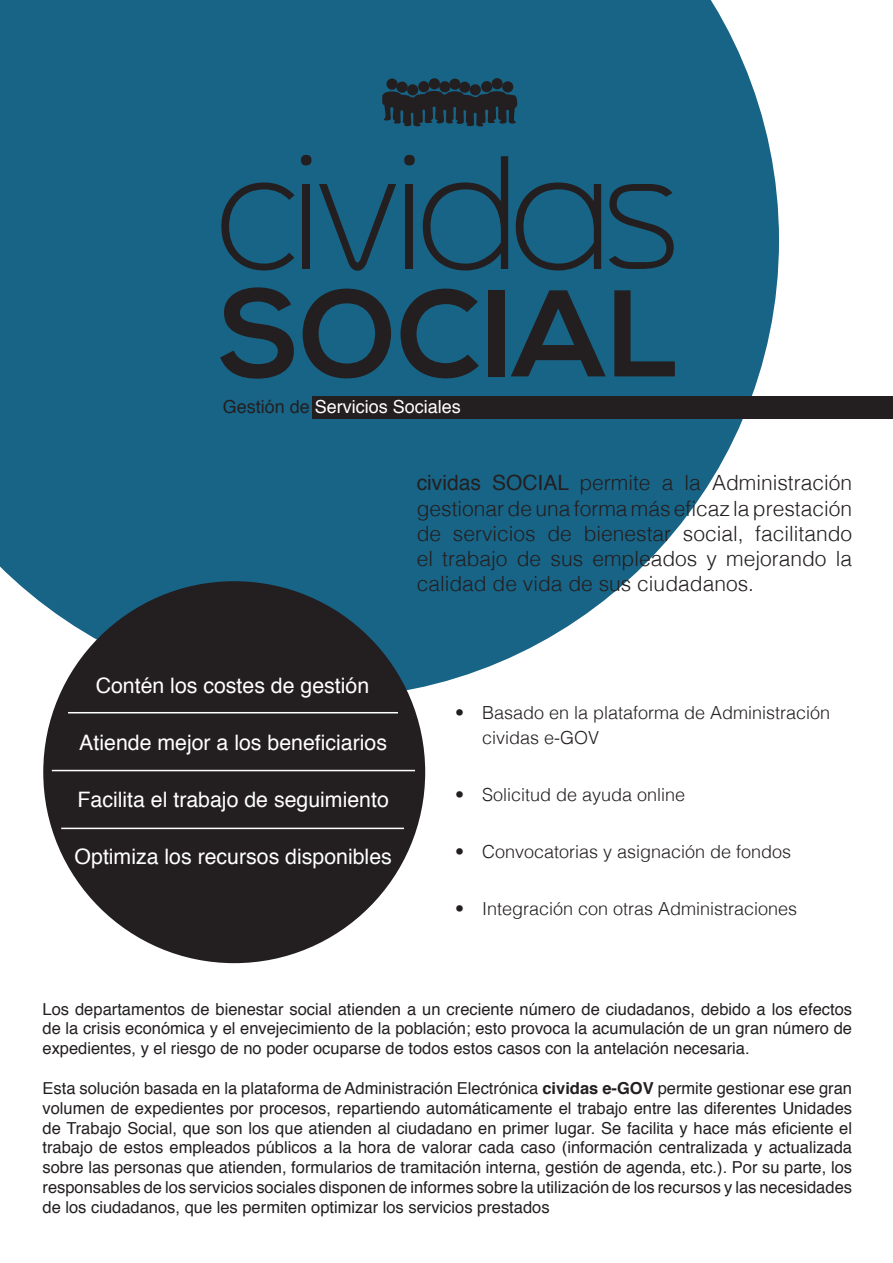
<style>
.page{position:relative;width:893px;height:1263px;background:#fff}
.page>*{position:absolute;margin:0;border:0;box-sizing:border-box;transform-origin:0 0}
.t1{font:700 123px "Nexa";color:#231f20}
.t2{font:21.3px "Helvetica";color:#fff}
.t3{font:300 21px/25.2px "Helvetica";color:#231f20;text-align:justify}
.t4{font:300 18px/25.5px "Helvetica";color:#231f20}
.t5{font:18px "Helvetica";color:#fff}
.t6{font:16.5px/19.8px "Helvetica";color:#231f20;text-align:justify}
.s1{color:#231f20}
.s2{font-weight:400}
.s3{font-weight:700}
</style>
<div class="page">
<svg style="left:0;top:0;width:779px;height:698px;background:#337695"></svg>
<div style="left:312px;top:396px;width:581px;height:23px;background:#231f20"></div>
<div style="left:43px;top:581px;width:382px;height:382px;background:#231f20;border-radius:50%"></div>
<div style="left:386px;top:78px;width:12px;height:12px;background:#231f20;border-radius:50%"></div>
<div style="left:397px;top:82px;width:11px;height:11px;background:#231f20;border-radius:50%"></div>
<div style="left:407px;top:84px;width:11px;height:11px;background:#231f20;border-radius:50%"></div>
<div style="left:418px;top:81px;width:11px;height:11px;background:#231f20;border-radius:50%"></div>
<div style="left:429px;top:78px;width:11px;height:11px;background:#231f20;border-radius:50%"></div>
<div style="left:439px;top:81px;width:11px;height:11px;background:#231f20;border-radius:50%"></div>
<div style="left:449px;top:79px;width:11px;height:11px;background:#231f20;border-radius:50%"></div>
<div style="left:459px;top:82px;width:11px;height:11px;background:#231f20;border-radius:50%"></div>
<div style="left:470px;top:84px;width:11px;height:11px;background:#231f20;border-radius:50%"></div>
<div style="left:481px;top:81px;width:11px;height:11px;background:#231f20;border-radius:50%"></div>
<div style="left:492px;top:78px;width:11px;height:11px;background:#231f20;border-radius:50%"></div>
<div style="left:502px;top:81px;width:11px;height:11px;background:#231f20;border-radius:50%"></div>
<svg style="left:382px;top:91px;width:135px;height:36px;background:#1f3039"></svg>
<svg style="left:221px;top:182px;width:74px;height:88px;background:#195571"></svg>
<div style="left:301px;top:155px;width:10px;height:10px;background:#231f20;border-radius:50%"></div>
<div style="left:302px;top:184px;width:8px;height:85px;background:#231f20"></div>
<svg style="left:319px;top:184px;width:77px;height:87px;background:#195672"></svg>
<div style="left:404px;top:155px;width:11px;height:10px;background:#231f20;border-radius:50%"></div>
<div style="left:406px;top:184px;width:7px;height:85px;background:#231f20"></div>
<svg style="left:423px;top:156px;width:85px;height:114px;background:#19536d"></svg>
<svg style="left:516px;top:182px;width:85px;height:88px;background:#1a5069"></svg>
<svg style="left:609px;top:184px;width:65px;height:85px;background:#1a506a"></svg>
<hr style="left:68px;top:712px;width:330px;height:1px;background:#fff">
<hr style="left:52px;top:770px;width:363px;height:1px;background:#fff">
<hr style="left:61px;top:828px;width:343px;height:1px;background:#fff">
<p class="t1" style="left:219px;top:263px;width:463px">SOCIAL</p>
<p class="t5" style="left:223px;top:393px;width:240px"><span class="s1">Gestión de</span> Servicios Sociales</p>
<p class="t3" style="left:417px;top:469px;width:437px"><span class="s2">cividas SOCIAL</span> permite a la Administración gestionar de una forma más eficaz la prestación de servicios de bienestar social, facilitando el trabajo de sus empleados y mejorando la calidad de vida de sus ciudadanos.</p>
<p class="t2" style="left:96px;top:669px;width:275px">Contén los costes de gestión</p>
<p class="t2" style="left:79px;top:726px;width:309px">Atiende mejor a los beneficiarios</p>
<p class="t2" style="left:78px;top:783px;width:313px">Facilita el trabajo de seguimiento</p>
<p class="t2" style="left:75px;top:840px;width:319px">Optimiza los recursos disponibles</p>
<p class="t4" style="left:482px;top:698px;width:350px;text-indent:-27px">• Basado en la plataforma de Administración cividas e-GOV</p>
<p class="t4" style="left:455px;top:781px;width:232px">• Solicitud de ayuda online</p>
<p class="t4" style="left:455px;top:838px;width:338px">• Convocatorias y asignación de fondos</p>
<p class="t4" style="left:455px;top:895px;width:344px">• Integración con otras Administraciones</p>
<p class="t6" style="left:43px;top:999px;width:811px">Los departamentos de bienestar social atienden a un creciente número de ciudadanos, debido a los efectos de la crisis económica y el envejecimiento de la población; esto provoca la acumulación de un gran número de expedientes, y el riesgo de no poder ocuparse de todos estos casos con la antelación necesaria.</p>
<p class="t6" style="left:43px;top:1079px;width:811px">Esta solución basada en la plataforma de Administración Electrónica <span class="s3">cividas e-GOV</span> permite gestionar ese gran volumen de expedientes por procesos, repartiendo automáticamente el trabajo entre las diferentes Unidades de Trabajo Social, que son los que atienden al ciudadano en primer lugar. Se facilita y hace más eficiente el trabajo de estos empleados públicos a la hora de valorar cada caso (información centralizada y actualizada sobre las personas que atienden, formularios de tramitación interna, gestión de agenda, etc.). Por su parte, los responsables de los servicios sociales disponen de informes sobre la utilización de los recursos y las necesidades de los ciudadanos, que les permiten optimizar los servicios prestados</p>
</div>
